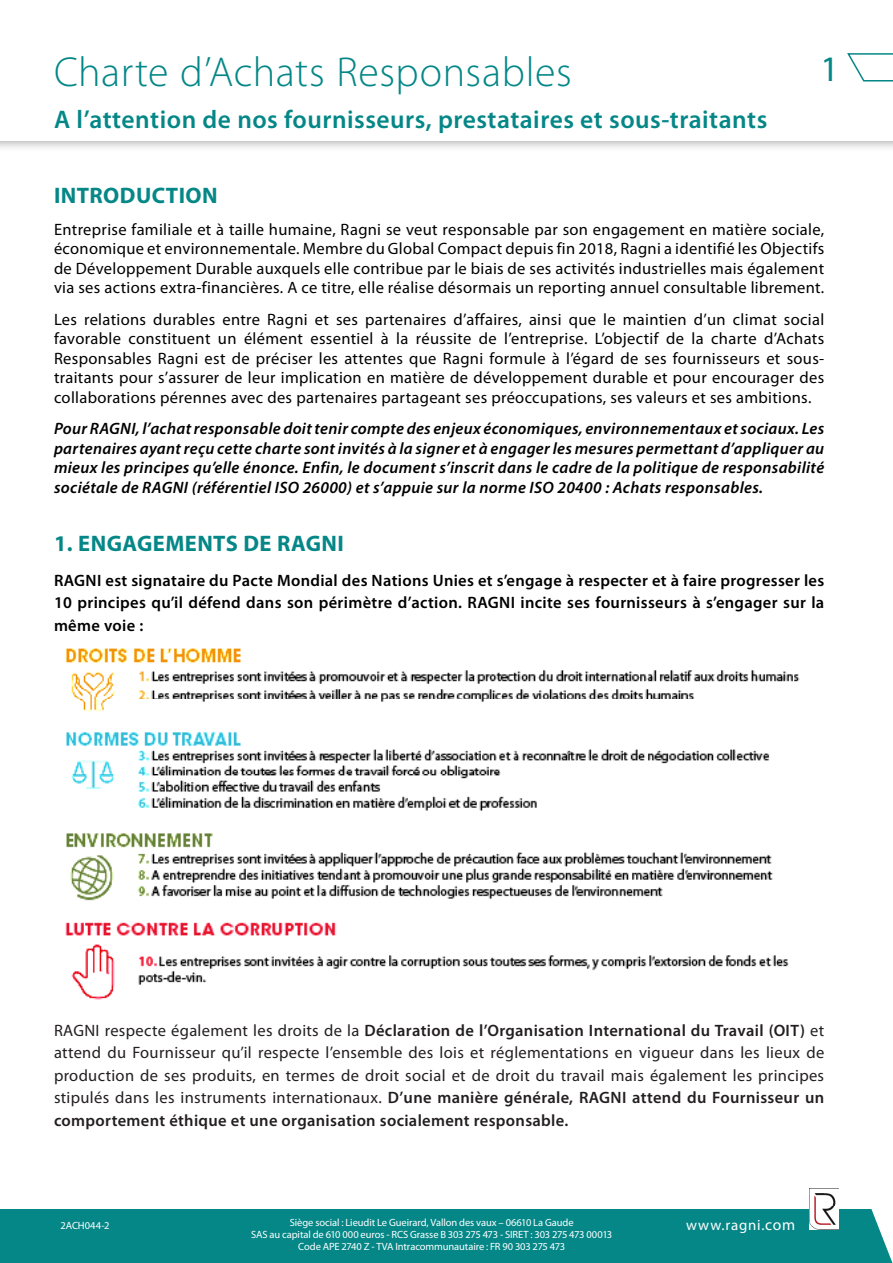
<style>
.page{position:relative;width:893px;height:1263px;background:#fff}
.page>*{position:absolute;margin:0;border:0;box-sizing:border-box;transform-origin:0 0}
.t1{font:300 42px "Myriad Pro";letter-spacing:.01em;color:#058787}
.t2{font:36px "Myriad Pro";color:#058787}
.t3{font:600 25.5px "Myriad Pro";letter-spacing:.02em;color:#058787}
.t4{font:700 22.5px "Myriad Pro";letter-spacing:.02em;color:#058787}
.t5{font:16.5px/19.5px "Myriad Pro";letter-spacing:.02em;color:#000;text-align:justify}
.t6{font:16.5px/22.5px "Myriad Pro";letter-spacing:.02em;color:#231f20;text-align:justify}
.t7{font:italic 600 16.5px/19.5px "Myriad Pro";letter-spacing:.02em;color:#000;text-align:justify}
.t8{font:600 16.5px/22.5px "Myriad Pro";letter-spacing:.02em;color:#000;text-align:justify}
.t9{font:14.85px "Myriad Pro";letter-spacing:.05em;color:#fff}
.t10{font:10.5px/12px "Myriad Pro";letter-spacing:-.01em;color:#fff;text-align:center}
.s1{font-weight:600}
.s2{font-size:15.6px}
</style>
<div class="page">
<div style="left:0;top:0;width:893px;height:152px;background:#231f20;opacity:.4"></div>
<div style="left:0;top:0;width:893px;height:141px;background:#fff"></div>
<div style="left:0;top:1209px;width:893px;height:54px;background:#058787"></div>
<img style="left:809px;top:1188px;width:30px;height:42px">
<svg style="left:847px;top:53px;width:46px;height:29px"></svg>
<img style="left:65px;top:648px;width:735px;height:352px">
<h1 class="t1" style="left:54px;top:46px;width:519px">Charte d’Achats Responsables</h1>
<h2 class="t2" style="left:820px;top:47px;width:20px">1</h2>
<p class="t3" style="left:54px;top:103px;width:715px">A l’attention de nos fournisseurs, prestataires et sous-traitants</p>
<p class="t4" style="left:54px;top:181px;width:165px">INTRODUCTION</p>
<p class="t5" style="left:54px;top:219px;width:772px">Entreprise familiale et à taille humaine, Ragni se veut responsable par son engagement en matière sociale, économique et environnementale. Membre du Global Compact depuis fin 2018, Ragni a identifié les Objectifs de Développement Durable auxquels elle contribue par le biais de ses activités industrielles mais également via ses actions extra-financières. A ce titre, elle réalise désormais un reporting annuel consultable librement.</p>
<p class="t5" style="left:54px;top:309px;width:772px">Les relations durables entre Ragni et ses partenaires d’affaires, ainsi que le maintien d’un climat social favorable constituent un élément essentiel à la réussite de l’entreprise. L’objectif de la charte d’Achats Responsables Ragni est de préciser les attentes que Ragni formule à l’égard de ses fournisseurs et sous&shy;traitants pour s’assurer de leur implication en matière de développement durable et pour encourager des collaborations pérennes avec des partenaires partageant ses préoccupations, ses valeurs et ses ambitions.</p>
<p class="t7" style="left:54px;top:419px;width:772px">Pour RAGNI, l’achat responsable doit tenir compte des enjeux économiques, environnementaux et sociaux. Les partenaires ayant reçu cette charte sont invités à la signer et à engager les mesures permettant d’appliquer au mieux les principes qu’elle énonce. Enfin, le document s’inscrit dans le cadre de la politique de responsabilité sociétale de RAGNI (référentiel ISO 26000) et s’appuie sur la norme ISO 20400 : Achats responsables.</p>
<p class="t4" style="left:54px;top:529px;width:291px">1. ENGAGEMENTS DE RAGNI</p>
<p class="t8" style="left:54px;top:569px;width:772px">RAGNI est signataire du Pacte Mondial des Nations Unies et s’engage à respecter et à faire progresser les 10 principes qu’il défend dans son périmètre d’action. RAGNI incite ses fournisseurs à s’engager sur la même voie :</p>
<p class="t6" style="left:54px;top:1019px;width:772px">RAGNI respecte également les droits de la <span class="s1">Déclaration de l’Organisation International du Travail (OIT)</span> et attend du Fournisseur qu’il respecte l’ensemble des lois et réglementations en vigueur dans les lieux de production de ses produits, en termes de droit social et de droit du travail mais également les principes stipulés dans les instruments internationaux. <span class="s1">D’une manière générale, RAGNI attend du Fournisseur un comportement éthique et une organisation socialement responsable.</span></p>
<p class="t10" style="left:61px;top:1219px;width:50px">2ACH044-2</p>
<p class="t10" style="left:290px;top:1216px;width:285px">Siège social : Lieudit Le Gueirard, Vallon des vaux – 06610 La Gaude</p>
<p class="t9" style="left:686px;top:1216px;width:111px">www.ragni.<span class="s2">com</span></p>
<p class="t10" style="left:251px;top:1228px;width:363px">SAS au capital de 610 000 euros - RCS Grasse B 303 275 473 - SIRET : 303 275 473 00013<br>Code APE 2740 Z - TVA Intracommunautaire : FR 90 303 275 473</p>
</div>
